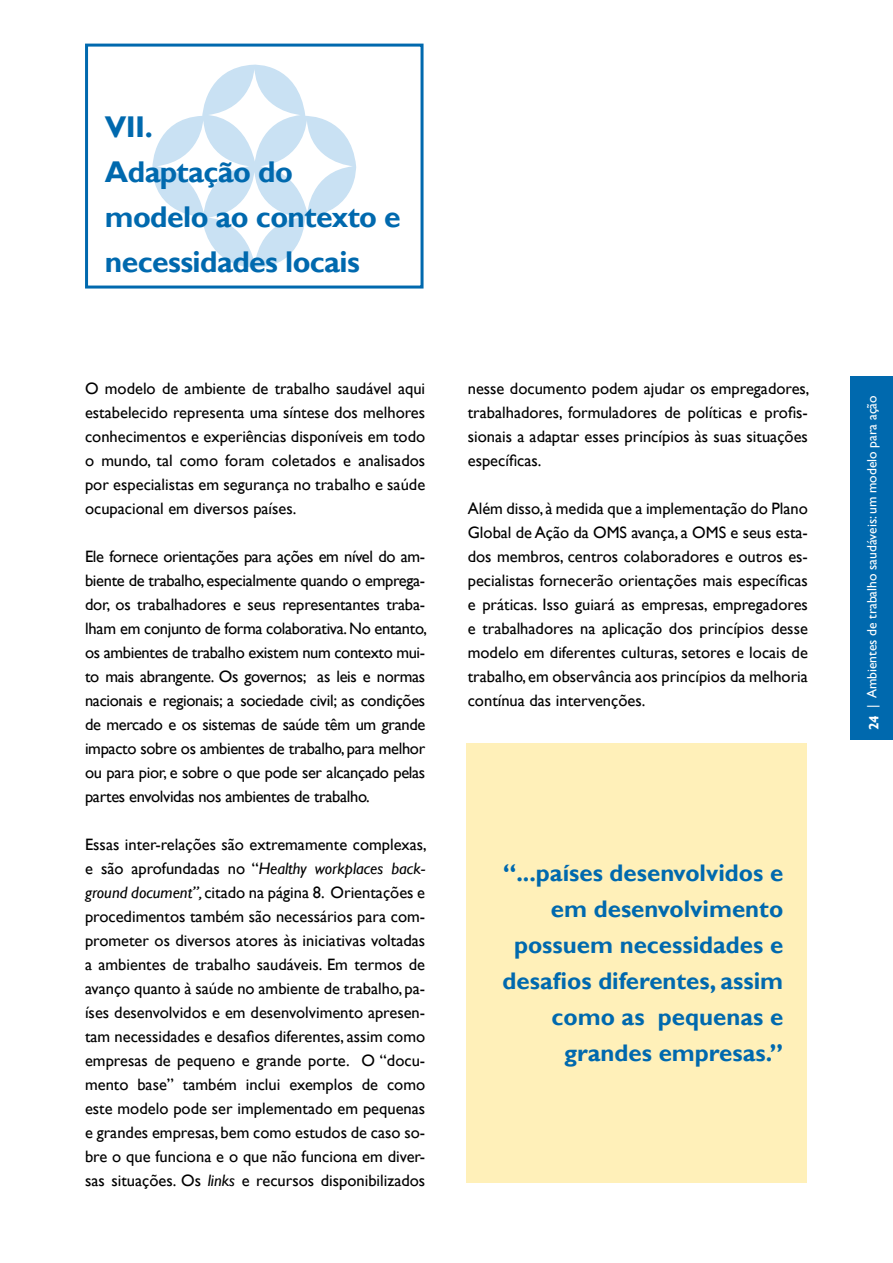
<style>
.page{position:relative;width:893px;height:1263px;background:#fff}
.page>*{position:absolute;margin:0;border:0;box-sizing:border-box;transform-origin:0 0}
.t1{font:700 30px/45px "Gill Sans";letter-spacing:-.02em;color:#0069ae}
.t2{font:700 24px/36px "Gill Sans";color:#0069ae;text-align:right}
.t3{font:16.5px/24px "Gill Sans";color:#000;text-align:justify}
.t4{font:13.5px "Gill Sans";color:#fff}
.t5{font:700 13.5px "Gill Sans";color:#fff}
.s1{font-style:italic}
</style>
<div class="page">
<div style="left:851px;top:376px;width:42px;height:364px;background:#0069ae"></div>
<svg style="left:152px;top:64px;width:204px;height:204px"></svg>
<svg style="left:157px;top:120px;width:93px;height:93px;fill:#c9e1f3"></svg>
<svg style="left:208px;top:171px;width:93px;height:93px;fill:#c9e1f3"></svg>
<div style="left:85px;top:44px;width:339px;height:245px;border:3px solid #0069ae"></div>
<svg style="left:208px;top:69px;width:93px;height:93px;fill:#c9e1f3"></svg>
<svg style="left:260px;top:120px;width:93px;height:93px;fill:#c9e1f3"></svg>
<div style="left:467px;top:743px;width:340px;height:439px;background:#fff0b9"></div>
<h1 class="t1" style="left:105px;top:105px;width:297px">VII.<br>Adaptação do modelo ao contexto e necessidades locais</h1>
<p class="t3" style="left:85px;top:377px;width:342px">O modelo de ambiente de trabalho saudável aqui estabelecido representa uma síntese dos melhores conhecimentos e experiências disponíveis em todo o mundo, tal como foram coletados e analisados por especialistas em segurança no trabalho e saúde ocupacional em diversos países.</p>
<p class="t3" style="left:85px;top:545px;width:343px">Ele fornece orientações para ações em nível do am&shy;biente de trabalho, especialmente quando o emprega&shy;dor, os trabalhadores e seus representantes traba&shy;lham em conjunto de forma colaborativa. No entanto, os ambientes de trabalho existem num contexto mui&shy;to mais abrangente. Os governos; as leis e normas nacionais e regionais; a sociedade civil; as condições de mercado e os sistemas de saúde têm um grande impacto sobre os ambientes de trabalho, para melhor ou para pior, e sobre o que pode ser alcançado pelas partes envolvidas nos ambientes de trabalho.</p>
<p class="t3" style="left:85px;top:833px;width:343px">Essas inter-relações são extremamente complexas, e são aprofundadas no “<span class="s1">Healthy workplaces back&shy;ground document”,</span> citado na página 8. Orientações e procedimentos também são necessários para com&shy;prometer os diversos atores às iniciativas voltadas a ambientes de trabalho saudáveis. Em termos de avanço quanto à saúde no ambiente de trabalho, pa&shy;íses desenvolvidos e em desenvolvimento apresen&shy;tam necessidades e desafios diferentes, assim como empresas de pequeno e grande porte. O “docu&shy;mento base” também inclui exemplos de como este modelo pode ser implementado em pequenas e grandes empresas, bem como estudos de caso so&shy;bre o que funciona e o que não funciona em diver&shy;sas situações. Os <span class="s1">links</span> e recursos disponibilizados</p>
<p class="t3" style="left:468px;top:377px;width:343px">nesse documento podem ajudar os empregadores, trabalhadores, formuladores de políticas e profis&shy;sionais a adaptar esses princípios às suas situações específicas.</p>
<p class="t3" style="left:468px;top:497px;width:342px">Além disso, à medida que a implementação do Plano Global de Ação da OMS avança, a OMS e seus esta&shy;dos membros, centros colaboradores e outros es&shy;pecialistas fornecerão orientações mais específicas e práticas. Isso guiará as empresas, empregadores e trabalhadores na aplicação dos princípios desse modelo em diferentes culturas, setores e locais de trabalho, em observância aos princípios da melhoria contínua das intervenções.</p>
<h2 class="t2" style="left:503px;top:855px;width:282px">“...países desenvolvidos e em desenvolvimento possuem necessidades e desafios diferentes, assim como as pequenas e grandes empresas.”</h2>
<p class="t4" style="left:864px;top:708px;width:314px;rotate:-90deg">| Ambientes de trabalho saudáveis: um modelo para ação</p>
<p class="t5" style="left:866px;top:730px;width:16px;rotate:-90deg">24</p>
</div>
